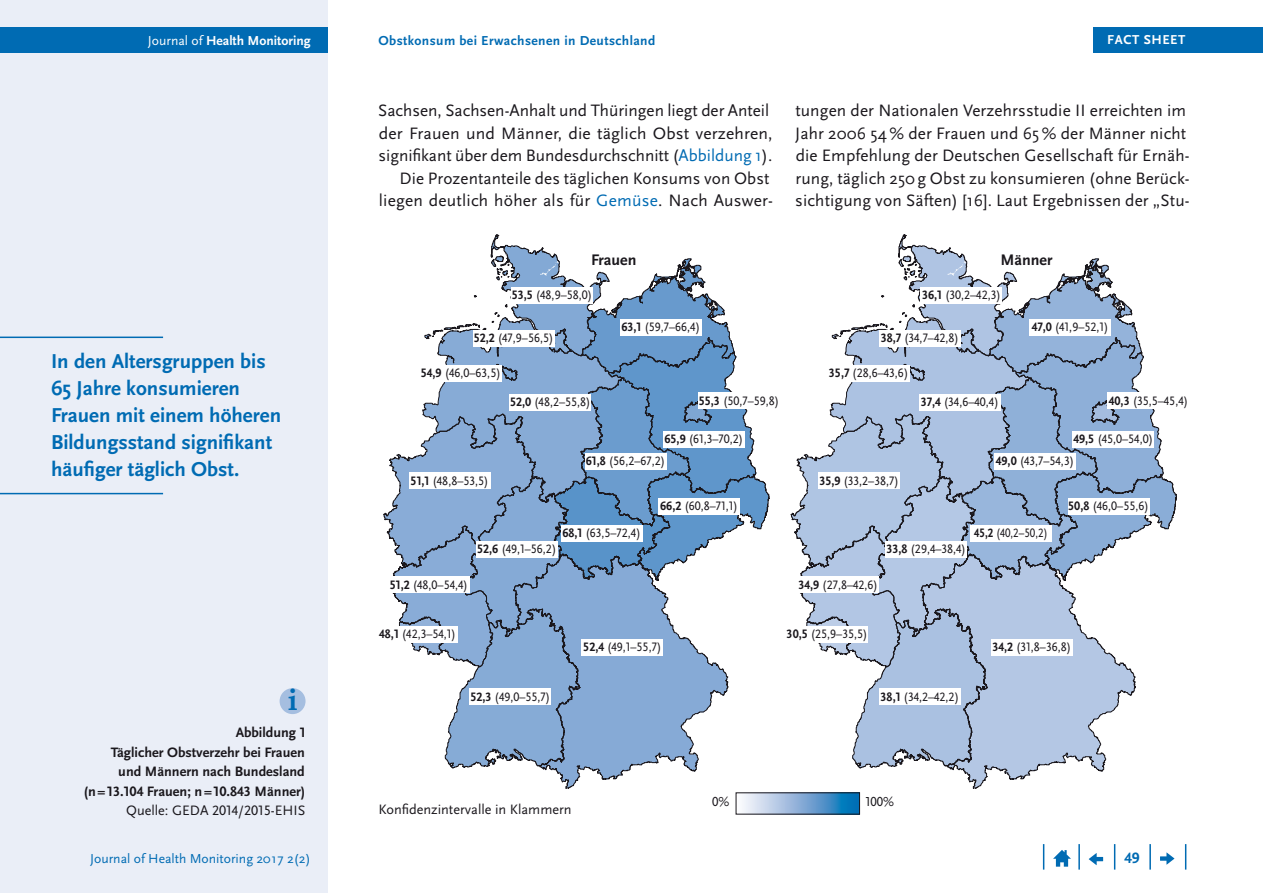
<style>
.page{position:relative;width:1263px;height:893px;background:#fff}
.page>*{position:absolute;margin:0;border:0;box-sizing:border-box;transform-origin:0 0}
.t1{font:700 30px "Book Antiqua";color:#006bb3}
.t2{font:700 21px/27px "Scala Sans Pro";color:#006bb3}
.Copy_Einzug{font:17.25px/22.5px "Scala Sans Pro";letter-spacing:.01em;color:#1a171c}
.t3{font:700 16.05px "Scala Sans Pro";color:#1a171c}
.t4{font:700 15.75px "Scala Sans Pro";color:#006bb3}
.t5{font:700 14.25px/19.5px "Scala Sans Pro";color:#1a171c;text-align:right}
.t6{font:14.25px "Scala Sans Pro";color:#1a171c}
.t7{font:700 13.65px "Scala Sans Pro";letter-spacing:.03em;color:#006bb3}
.t8{font:13.65px "Scala Sans Pro";color:#006bb3}
.t9{font:700 13.65px "Scala Sans Pro";color:#fff}
.t10{font:13.65px "Scala Sans Pro";color:#1a171c;scale:.94 1}
.t11{font:700 13.5px "Scala Sans Pro";letter-spacing:.04em;color:#fff}
.t12{font:12.75px/22.4px "Scala Sans Pro";color:#1a171c;scale:.94 1}
.t13{font:12.75px "Scala Sans Pro";color:#1a171c;scale:.86 1}
.s1{font-weight:400}
.s2{color:#006bb3}
.s3{font-weight:700}
</style>
<div class="page">
<div style="left:0;top:0;width:327px;height:893px;background:#eaeef7"></div>
<div style="left:0;top:28px;width:327px;height:25px;background:#006bb3"></div>
<svg style="left:1185px;top:844px;width:1px;height:26px"></svg>
<hr style="left:1149px;top:844px;width:2px;height:26px;background:#006bb3">
<svg style="left:1114px;top:844px;width:1px;height:26px"></svg>
<hr style="left:1078px;top:844px;width:2px;height:26px;background:#006bb3">
<svg style="left:1043px;top:844px;width:1px;height:26px"></svg>
<svg style="left:1053px;top:850px;width:18px;height:17px"></svg>
<svg style="left:1089px;top:853px;width:14px;height:12px"></svg>
<svg style="left:1160px;top:852px;width:14px;height:13px"></svg>
<div style="left:1093px;top:28px;width:170px;height:25px;background:#006bb3"></div>
<svg style="left:949px;top:768px;width:156px;height:21px"></svg>
<svg style="left:791px;top:234px;width:386px;height:534px"></svg>
<div style="left:1029px;top:319px;width:82px;height:17px;background:#fff"></div>
<div style="left:1108px;top:392px;width:80px;height:17px;background:#fff"></div>
<div style="left:1072px;top:431px;width:82px;height:17px;background:#fff"></div>
<div style="left:994px;top:453px;width:82px;height:17px;background:#fff"></div>
<div style="left:1068px;top:498px;width:81px;height:17px;background:#fff"></div>
<div style="left:970px;top:525px;width:82px;height:17px;background:#fff"></div>
<div style="left:991px;top:639px;width:81px;height:16px;background:#fff"></div>
<div style="left:879px;top:688px;width:82px;height:17px;background:#fff"></div>
<div style="left:786px;top:626px;width:82px;height:17px;background:#fff"></div>
<div style="left:797px;top:576px;width:82px;height:17px;background:#fff"></div>
<div style="left:885px;top:541px;width:82px;height:17px;background:#fff"></div>
<div style="left:818px;top:472px;width:82px;height:17px;background:#fff"></div>
<div style="left:919px;top:394px;width:82px;height:17px;background:#fff"></div>
<div style="left:828px;top:365px;width:81px;height:17px;background:#fff"></div>
<div style="left:879px;top:330px;width:82px;height:17px;background:#fff"></div>
<div style="left:921px;top:287px;width:81px;height:17px;background:#fff"></div>
<svg style="left:743px;top:795px;width:115px;height:17px;background:#7eaed6"></svg>
<svg style="left:541px;top:768px;width:156px;height:21px"></svg>
<svg style="left:383px;top:234px;width:386px;height:534px"></svg>
<div style="left:620px;top:319px;width:81px;height:17px;background:#fff"></div>
<div style="left:698px;top:392px;width:82px;height:17px;background:#fff"></div>
<div style="left:663px;top:431px;width:82px;height:17px;background:#fff"></div>
<div style="left:585px;top:453px;width:81px;height:17px;background:#fff"></div>
<div style="left:658px;top:498px;width:82px;height:17px;background:#fff"></div>
<div style="left:561px;top:525px;width:81px;height:17px;background:#fff"></div>
<div style="left:581px;top:639px;width:82px;height:16px;background:#fff"></div>
<div style="left:470px;top:688px;width:81px;height:17px;background:#fff"></div>
<div style="left:378px;top:626px;width:80px;height:17px;background:#fff"></div>
<div style="left:388px;top:576px;width:82px;height:17px;background:#fff"></div>
<div style="left:476px;top:541px;width:82px;height:17px;background:#fff"></div>
<div style="left:409px;top:472px;width:81px;height:17px;background:#fff"></div>
<div style="left:510px;top:394px;width:81px;height:17px;background:#fff"></div>
<div style="left:420px;top:365px;width:82px;height:17px;background:#fff"></div>
<div style="left:473px;top:330px;width:81px;height:17px;background:#fff"></div>
<div style="left:511px;top:287px;width:82px;height:17px;background:#fff"></div>
<div style="left:280px;top:688px;width:26px;height:26px;background:#a5bee0;border-radius:50%"></div>
<hr style="left:0;top:337px;width:163px;height:1px;background:#006bb3">
<hr style="left:0;top:493px;width:163px;height:1px;background:#006bb3">
<p class="t9" style="left:148px;top:33px;width:164px"><span class="s1">Journal of</span> Health Monitoring</p>
<p class="t7" style="left:378px;top:33px;width:278px">Obstkonsum bei Erwachsenen in Deutschland</p>
<p class="t11" style="left:1107px;top:32px;width:80px">FACT SHEET</p>
<p class="t2" style="left:51px;top:348px;width:232px">In den Altersgruppen bis<br>65 Jahre konsumieren<br>Frauen mit einem höheren<br>Bildungsstand signifikant häufiger täglich Obst.</p>
<h1 class="t1" style="left:288px;top:680px;width:11px">i</h1>
<p class="Copy_Einzug" style="left:378px;top:99px;width:396px">Sachsen, Sachsen-Anhalt und Thüringen liegt der Anteil der Frauen und Männer, die täglich Obst verzehren, signifikant über dem Bundesdurchschnitt (<span class="s2">Abbildung 1</span>).</p>
<p class="Copy_Einzug" style="left:379px;top:167px;width:396px;text-align:right">Die Prozentanteile des täglichen Konsums von Obst liegen deutlich höher als für <span class="s2">Gemüse</span>. Nach Auswer-</p>
<p class="Copy_Einzug" style="left:795px;top:99px;width:396px">tungen der Nationalen Verzehrsstudie II erreichten im Jahr 2006 54 % der Frauen und 65 % der Männer nicht die Empfehlung der Deutschen Gesellschaft für Ernäh&shy;rung, täglich 250g Obst zu konsumieren (ohne Berück&shy;sichtigung von Säften) [16]. Laut Ergebnissen der „Stu-</p>
<p class="t3" style="left:591px;top:250px;width:47px">Frauen</p>
<p class="t3" style="left:1000px;top:250px;width:53px">Männer</p>
<p class="t12" style="left:512px;top:284px;width:87px"><span class="s3">53,5</span> (48,9–58,0)</p>
<p class="t12" style="left:922px;top:284px;width:85px"><span class="s3">36,1</span> (30,2–42,3)</p>
<p class="t12" style="left:474px;top:327px;width:86px"><span class="s3">52,2</span> (47,9–56,5)</p>
<p class="t12" style="left:621px;top:316px;width:85px"><span class="s3">63,1</span> (59,7–66,4)</p>
<p class="t12" style="left:881px;top:327px;width:85px"><span class="s3">38,7</span> (34,7–42,8)</p>
<p class="t12" style="left:1032px;top:316px;width:83px"><span class="s3">47,0</span> (41,9–52,1)</p>
<p class="t12" style="left:421px;top:362px;width:86px"><span class="s3">54,9</span> (46,0–63,5)</p>
<p class="t12" style="left:829px;top:362px;width:86px"><span class="s3">35,7</span> (28,6–43,6)</p>
<p class="t12" style="left:411px;top:469px;width:84px"><span class="s3">51,1</span> (48,8–53,5)</p>
<p class="t12" style="left:699px;top:389px;width:87px"><span class="s3">55,3</span> (50,7–59,8)</p>
<p class="t12" style="left:586px;top:428px;width:169px;text-indent:79px"><span class="s3">65,9</span> (61,3–70,2)<br><span class="s3">61,8</span> (56,2–67,2)</p>
<p class="t12" style="left:660px;top:495px;width:84px"><span class="s3">66,2</span> (60,8–71,1)</p>
<p class="t12" style="left:562px;top:522px;width:85px"><span class="s3">68,1</span> (63,5–72,4)</p>
<p class="t12" style="left:510px;top:391px;width:87px"><span class="s3">52,0</span> (48,2–55,8)</p>
<p class="t12" style="left:819px;top:469px;width:86px"><span class="s3">35,9</span> (33,2–38,7)</p>
<p class="t12" style="left:1109px;top:389px;width:86px"><span class="s3">40,3</span> (35,5–45,4)</p>
<p class="t12" style="left:996px;top:428px;width:169px;text-indent:78px"><span class="s3">49,5</span> (45,0–54,0)<br><span class="s3">49,0</span> (43,7–54,3)</p>
<p class="t12" style="left:1068px;top:495px;width:87px"><span class="s3">50,8</span> (46,0–55,6)</p>
<p class="t13" style="left:974px;top:526px;width:87px"><span class="s3">45,2</span> (40,2–50,2)</p>
<p class="t12" style="left:921px;top:391px;width:84px"><span class="s3">37,4</span> (34,6–40,4)</p>
<p class="t12" style="left:477px;top:538px;width:86px"><span class="s3">52,6</span> (49,1–56,2)</p>
<p class="t12" style="left:886px;top:538px;width:86px"><span class="s3">33,8</span> (29,4–38,4)</p>
<p class="t12" style="left:390px;top:573px;width:85px"><span class="s3">51,2</span> (48,0–54,4)</p>
<p class="t12" style="left:798px;top:573px;width:86px"><span class="s3">34,9</span> (27,8–42,6)</p>
<p class="t12" style="left:379px;top:623px;width:83px"><span class="s3">48,1</span> (42,3–54,1)</p>
<p class="t12" style="left:583px;top:636px;width:85px"><span class="s3">52,4</span> (49,1–55,7)</p>
<p class="t12" style="left:787px;top:623px;width:87px"><span class="s3">30,5</span> (25,9–35,5)</p>
<p class="t12" style="left:992px;top:636px;width:85px"><span class="s3">34,2</span> (31,8–36,8)</p>
<p class="t12" style="left:470px;top:685px;width:86px"><span class="s3">52,3</span> (49,0–55,7)</p>
<p class="t12" style="left:881px;top:685px;width:85px"><span class="s3">38,1</span> (34,2–42,2)</p>
<p class="t5" style="left:84px;top:723px;width:223px">Abbildung 1<br>Täglicher Obstverzehr bei Frauen<br>und Männern nach Bundesland (n=13.104 Frauen; n=10.843 Männer)</p>
<p class="t6" style="left:126px;top:802px;width:181px">Quelle: GEDA 2014/2015-EHIS</p>
<p class="t6" style="left:379px;top:801px;width:195px">Konfidenzintervalle in Klammern</p>
<p class="t10" style="left:712px;top:794px;width:20px">0%</p>
<p class="t10" style="left:865px;top:794px;width:32px">100%</p>
<p class="t8" style="left:90px;top:850px;width:222px">Journal of Health Monitoring 2017 2(2)</p>
<p class="t4" style="left:1124px;top:849px;width:17px">49</p>
</div>
